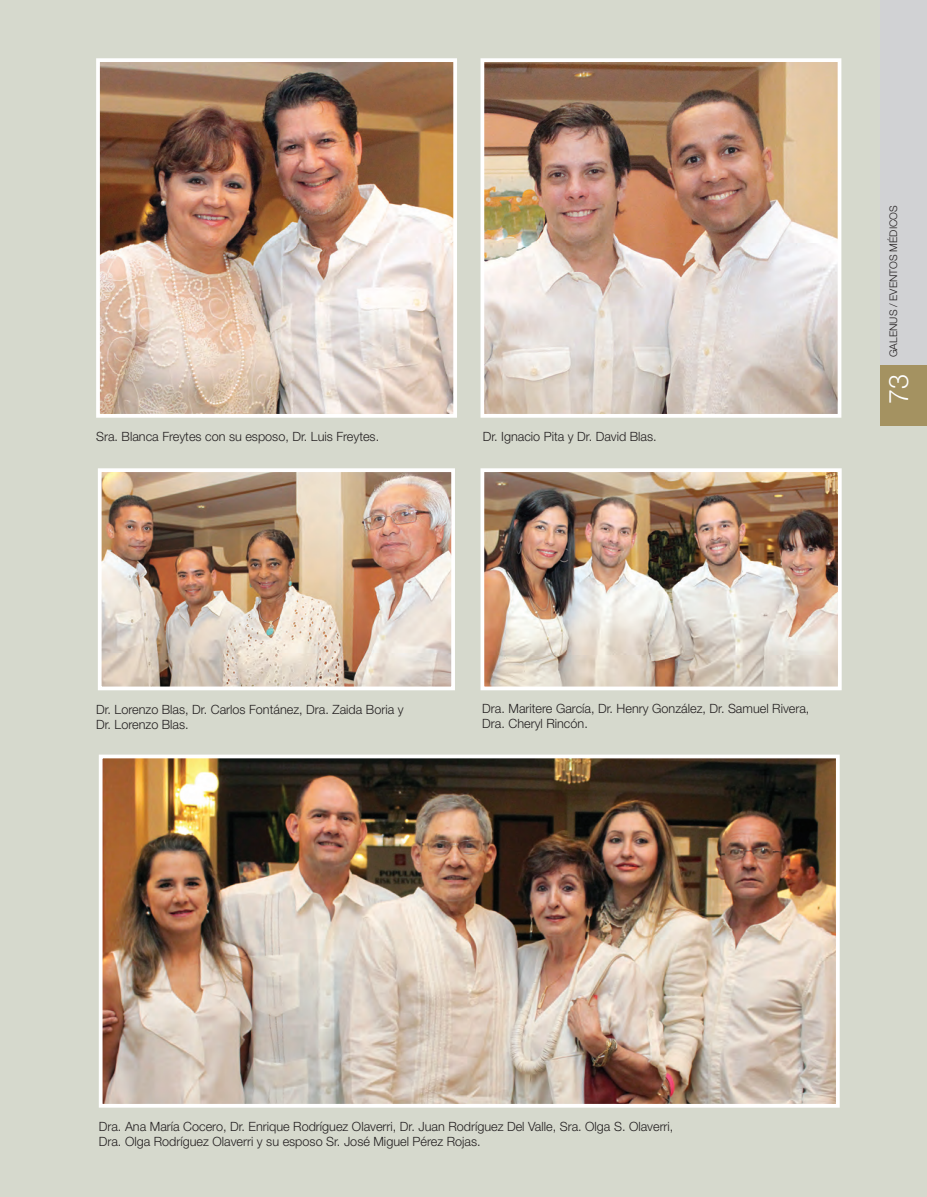
<style>
.page{position:relative;width:927px;height:1197px;background:#d6d9cd}
.page>*{position:absolute;margin:0;border:0;box-sizing:border-box;transform-origin:0 0}
.t1{font:300 27px "Helvetica Neue";color:#fff}
.t2{font:300 12.75px/15.3px "Helvetica Neue";color:#231f20}
.t3{font:300 10.5px "Helvetica Neue";color:#231f20}
</style>
<div class="page">
<img style="left:104px;top:759px;width:730px;height:343px">
<div style="left:99px;top:754px;width:740px;height:353px;border:4px solid #fff"></div>
<img style="left:485px;top:63px;width:351px;height:350px">
<div style="left:480px;top:58px;width:361px;height:360px;border:4px solid #fff"></div>
<img style="left:101px;top:63px;width:351px;height:350px">
<div style="left:96px;top:58px;width:361px;height:360px;border:4px solid #fff"></div>
<img style="left:103px;top:473px;width:347px;height:212px">
<div style="left:98px;top:468px;width:357px;height:222px;border:4px solid #fff"></div>
<img style="left:485px;top:473px;width:351px;height:212px">
<div style="left:480px;top:468px;width:361px;height:222px;border:4px solid #fff"></div>
<div style="left:880px;top:0;width:47px;height:417px;background:#d1d2d4"></div>
<div style="left:880px;top:366px;width:47px;height:60px;background:#a49261"></div>
<p class="t2" style="left:96px;top:428px;width:284px">Sra. Blanca Freytes con su esposo, Dr. Luis Freytes.</p>
<p class="t2" style="left:482px;top:428px;width:175px">Dr. Ignacio Pita y Dr. David Blas.</p>
<p class="t3" style="left:886px;top:357px;width:154px;rotate:-90deg">GALENUS / EVENTOS MÉDICOS</p>
<h1 class="t1" style="left:881px;top:404px;width:32px;rotate:-90deg">73</h1>
<p class="t2" style="left:96px;top:701px;width:309px">Dr. Lorenzo Blas, Dr. Carlos Fontánez, Dra. Zaida Boria y<br>Dr. Lorenzo Blas.</p>
<p class="t2" style="left:482px;top:700px;width:328px">Dra. Maritere García, Dr. Henry González, Dr. Samuel Rivera,<br>Dra. Cheryl Rincón.</p>
<p class="t2" style="left:99px;top:1118px;width:576px">Dra. Ana María Cocero, Dr. Enrique Rodríguez Olaverri, Dr. Juan Rodríguez Del Valle, Sra. Olga S. Olaverri,<br>Dra. Olga Rodríguez Olaverri y su esposo Sr. José Miguel Pérez Rojas.</p>
</div>
